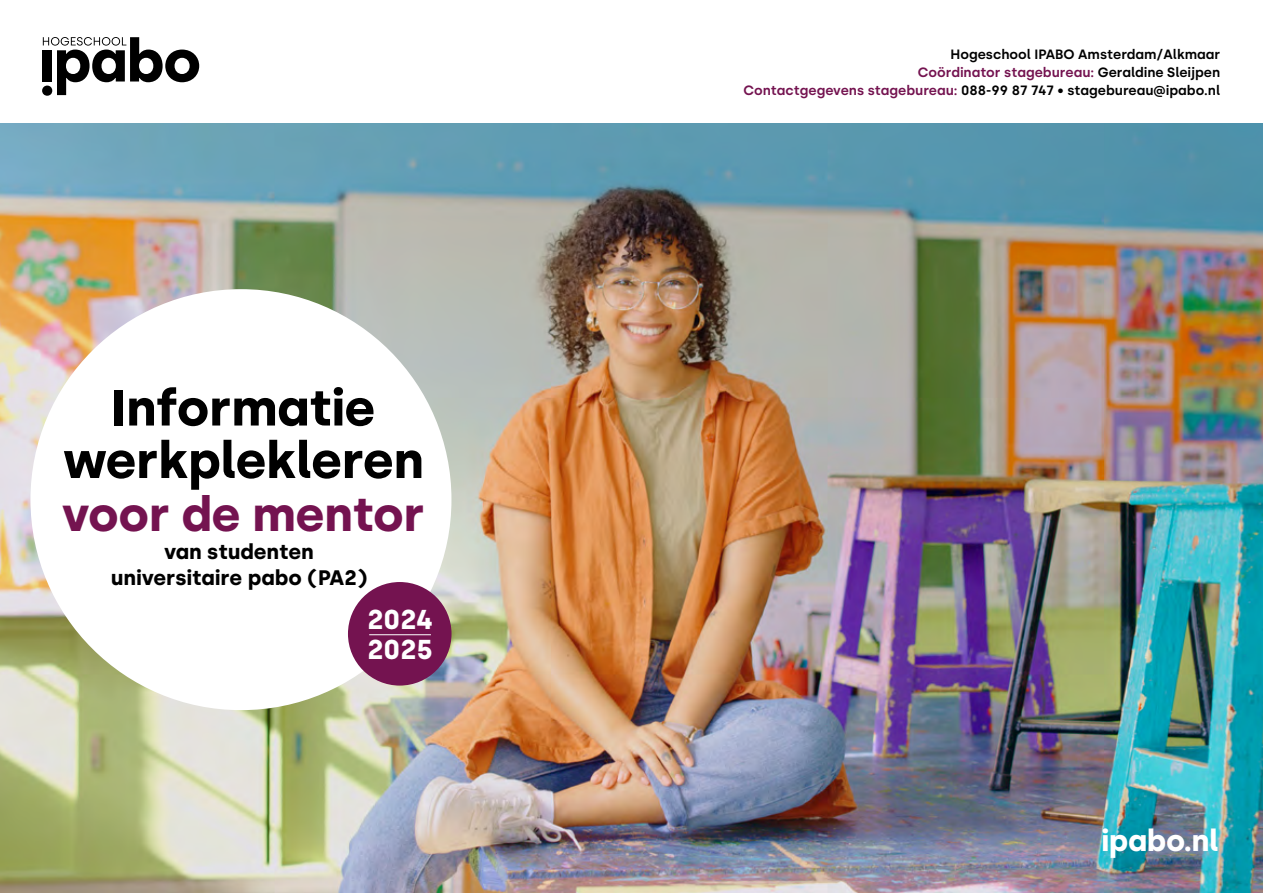
<style>
.page{position:relative;width:1263px;height:893px;background:#fff}
.page>*{position:absolute;margin:0;border:0;box-sizing:border-box;transform-origin:0 0}
.t1{font:700 51px/52.5px "Silka";letter-spacing:-.01em;color:#000;text-align:center}
.t2{font:700 48px "Silka";letter-spacing:-.01em;color:#741350}
.t3{font:700 30px "Silka";letter-spacing:-.01em;color:#fff}
.t4{font:700 27.3px/30.3px "Silka";color:#fff}
.t5{font:700 21px/25.5px "Silka";color:#000;text-align:center}
.t6{font:600 13.5px/18px "Silka";color:#000;text-align:right}
.s1{color:#741350}
</style>
<div class="page">
<img style="left:0;top:123px;width:1263px;height:770px">
<div style="left:30px;top:289px;width:421px;height:421px;background:#fff;border-radius:50%"></div>
<div style="left:348px;top:582px;width:103px;height:104px;background:#741350;border-radius:50%"></div>
<hr style="left:369px;top:634px;width:62px;height:1px;background:#fff">
<svg style="left:43px;top:37px;width:156px;height:58px"></svg>
<h1 class="t1" style="left:63px;top:381px;width:363px">Informatie werkplekleren</h1>
<h2 class="t2" style="left:62px;top:485px;width:364px">voor de mentor</h2>
<h3 class="t5" style="left:111px;top:539px;width:258px">van studenten universitaire pabo (PA2)</h3>
<h3 class="t4" style="left:368px;top:604px;width:67px">2024<br>2025</h3>
<p class="t6" style="left:743px;top:46px;width:478px">Hogeschool IPABO Amsterdam/Alkmaar<br><span class="s1">Coördinator stagebureau:</span> Geraldine Sleijpen<br><span class="s1">Contactgegevens stagebureau:</span> 088-99 87 747 • stagebureau@ipabo.nl</p>
<h3 class="t3" style="left:1101px;top:822px;width:119px">ipabo.nl</h3>
</div>
